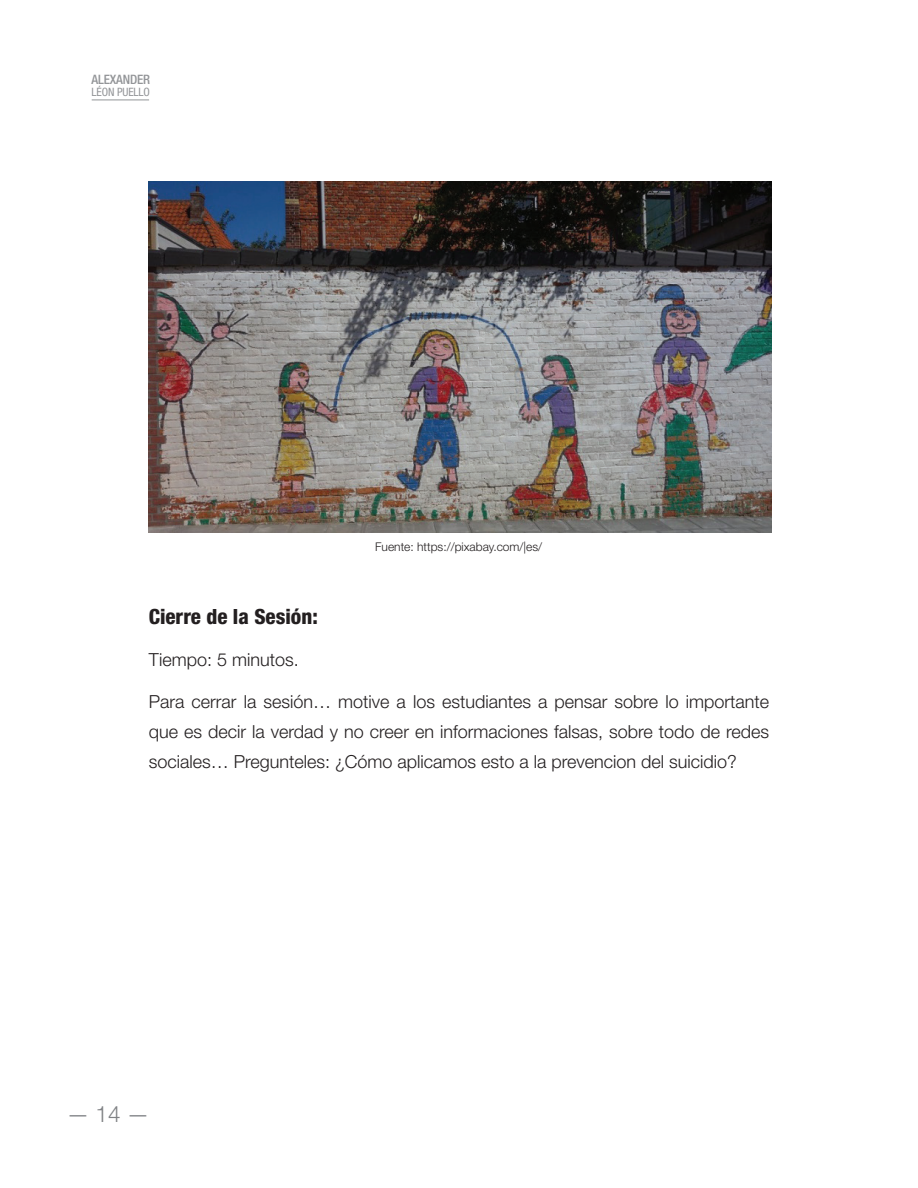
<style>
.page{position:relative;width:918px;height:1188px;background:#fff}
.page>*{position:absolute;margin:0;border:0;box-sizing:border-box;transform-origin:0 0}
.t1{font:300 22.5px "Helvetica Neue LT Std";color:#808285}
.t2{font:800 condensed 21px "Helvetica Neue LT Std";color:#231f20}
.t3{font:300 18px/30px "Helvetica Neue LT Std";color:#231f20;text-align:justify}
.t4{font:500 condensed 12.9px "Helvetica Neue LT Std";letter-spacing:-.01em;color:#939598}
.t5{font:300 12px "Helvetica Neue LT Std";color:#231f20}
.t6{font:condensed 11.55px "Helvetica Neue LT Std";letter-spacing:-.01em;color:#939598}
</style>
<div class="page">
<hr style="left:92px;top:100px;width:57px;height:1px;background:#939598">
<img style="left:149px;top:182px;width:623px;height:350px">
<p class="t4" style="left:91px;top:72px;width:60px">ALEXANDER</p>
<p class="t6" style="left:92px;top:85px;width:60px">LÉON PUELLO</p>
<p class="t5" style="left:375px;top:540px;width:169px">Fuente: https://pixabay.com/|es/</p>
<p class="t2" style="left:149px;top:603px;width:170px">Cierre de la Sesión:</p>
<p class="t3" style="left:149px;top:644px;width:152px">Tiempo: 5 minutos.</p>
<p class="t3" style="left:149px;top:686px;width:622px">Para cerrar la sesión… motive a los estudiantes a pensar sobre lo importante que es decir la verdad y no creer en informaciones falsas, sobre todo de redes sociales… Pregunteles: ¿Cómo aplicamos esto a la prevencion del suicidio?</p>
<p class="t1" style="left:67px;top:1100px;width:84px">— 14 —</p>
</div>
